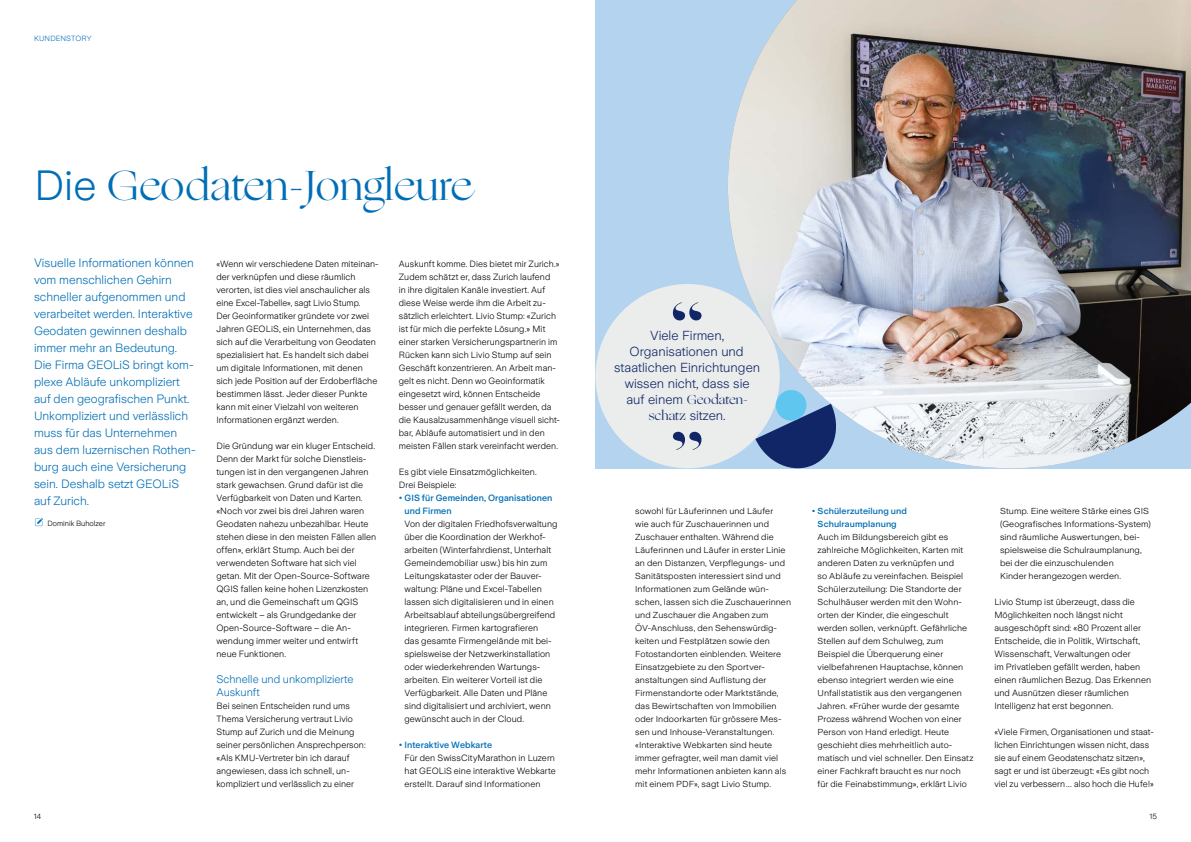
<style>
.page{position:relative;width:1191px;height:842px;background:#fff}
.page>*{position:absolute;margin:0;border:0;box-sizing:border-box;transform-origin:0 0}
.t1{font:42px "Ogg";color:#006eb6}
.t2{font:300 13px/16px "Zurich Sans";color:#112666;text-align:center}
.t3{font:13px "Ogg";letter-spacing:-.01em;color:#112666}
.t4{font:300 12px/17px "Zurich Sans";color:#006eb6}
.t5{font:300 11px/13px "Zurich Sans";color:#006eb6}
.t6{font:300 9px/13px "Zurich Sans";letter-spacing:.01em;color:#000}
.t7{font:500 9px/13px "Zurich Sans";letter-spacing:.01em;color:#006eb6}
.t8{font:300 8.6px/13px "Zurich Sans";letter-spacing:.01em;color:#000;scale:1.04 1}
.t9{font:500 8.6px/13px "Zurich Sans";letter-spacing:.01em;color:#006eb6;text-align:center;scale:1.04 1}
.t10{font:300 7.5px "Zurich Sans";color:#000}
.t11{font:300 7.5px "Zurich Sans";letter-spacing:.015em;color:#006eb6}
.s1{font-family:"Zurich Sans";font-weight:300}
.s2{font-family:"Ogg";font-weight:400}
</style>
<div class="page">
<div style="left:595px;top:0;width:596px;height:468px;background:#b3d3ee"></div>
<svg style="left:35px;top:518px;width:8px;height:8px"></svg>
<img style="left:728px;top:0;width:463px;height:468px">
<div style="left:595px;top:284px;width:185px;height:184px;background:#eaedec;border-radius:50%"></div>
<svg style="left:673px;top:302px;width:28px;height:18px"></svg>
<svg style="left:673px;top:432px;width:28px;height:18px"></svg>
<svg style="left:755px;top:404px;width:87px;height:65px"></svg>
<div style="left:776px;top:390px;width:30px;height:31px;background:#5fc6f0;border-radius:50%"></div>
<p class="t11" style="left:34px;top:34px;width:59px">KUNDENSTORY</p>
<h1 class="t1" style="left:34px;top:158px;width:441px"><span class="s1">Die</span> Geodaten-Jongleure</h1>
<p class="t4" style="left:34px;top:254px;width:163px">Visuelle Informationen können vom menschlichen Gehirn schneller aufgenommen und verarbeitet werden. Interaktive<br>Geodaten gewinnen deshalb immer mehr an Bedeutung.<br>Die Firma GEOLiS bringt kom&shy;plexe Abläufe unkompliziert auf den geografischen Punkt.<br>Unkompliziert und verlässlich muss für das Unternehmen aus dem luzernischen Rothen&shy;burg auch eine Versicherung sein. Deshalb setzt GEOLiS auf Zurich.</p>
<p class="t10" style="left:47px;top:520px;width:59px">Dominik Buholzer</p>
<p class="t6" style="left:216px;top:257px;width:163px">«Wenn wir verschiedene Daten miteinan&shy;der verknüpfen und diese räumlich verorten, ist dies viel anschaulicher als eine Excel-Tabelle», sagt Livio Stump.<br>Der Geoinformatiker gründete vor zwei Jahren GEOLiS, ein Unternehmen, das sich auf die Verarbeitung von Geodaten spezialisiert hat. Es handelt sich dabei um digitale Informationen, mit denen sich jede Position auf der Erdoberfläche bestimmen lässt. Jeder dieser Punkte kann mit einer Vielzahl von weiteren Informationen ergänzt werden.</p>
<p class="t6" style="left:216px;top:439px;width:161px">Die Gründung war ein kluger Entscheid.<br>Denn der Markt für solche Dienstleis&shy;tungen ist in den vergangenen Jahren stark gewachsen. Grund dafür ist die Verfügbarkeit von Daten und Karten. «Noch vor zwei bis drei Jahren waren Geodaten nahezu unbezahlbar. Heute stehen diese in den meisten Fällen allen offen», erklärt Stump. Auch bei der verwendeten Software hat sich viel getan. Mit der Open-Source-Software QGIS fallen keine hohen Lizenzkosten an, und die Gemeinschaft um QGIS entwickelt – als Grundgedanke der Open-Source-Software – die An&shy;wendung immer weiter und entwirft neue Funktionen.</p>
<p class="t5" style="left:216px;top:673px;width:138px">Schnelle und unkomplizierte<br>Auskunft</p>
<p class="t6" style="left:216px;top:699px;width:151px">Bei seinen Entscheiden rund ums Thema Versicherung vertraut Livio Stump auf Zurich und die Meinung seiner persönlichen Ansprechperson: «Als KMU-Vertreter bin ich darauf angewiesen, dass ich schnell, un&shy;kompliziert und verlässlich zu einer</p>
<p class="t6" style="left:399px;top:257px;width:163px">Auskunft komme. Dies bietet mir Zurich.» Zudem schätzt er, dass Zurich laufend<br>in ihre digitalen Kanäle investiert. Auf diese Weise werde ihm die Arbeit zu&shy;sätzlich erleichtert. Livio Stump: «Zurich ist für mich die perfekte Lösung.» Mit einer starken Versicherungspartnerin im Rücken kann sich Livio Stump auf sein Geschäft konzentrieren. An Arbeit man&shy;gelt es nicht. Denn wo Geoinformatik eingesetzt wird, können Entscheide besser und genauer gefällt werden, da die Kausalzusammenhänge visuell sicht&shy;bar, Abläufe automatisiert und in den meisten Fällen stark vereinfacht werden.</p>
<p class="t6" style="left:399px;top:465px;width:139px">Es gibt viele Einsatzmöglichkeiten.<br>Drei Beispiele:</p>
<p class="t7" style="left:404px;top:491px;width:149px;text-indent:-6px">• GIS für Gemeinden, Organisationen und Firmen</p>
<p class="t6" style="left:404px;top:517px;width:155px">Von der digitalen Friedhofsverwaltung über die Koordination der Werkhof&shy;arbeiten (Winterfahrdienst, Unterhalt Gemeindemobiliar usw.) bis hin zum Leitungskataster oder der Bauver&shy;waltung: Pläne und Excel-Tabellen lassen sich digitalisieren und in einen Arbeitsablauf abteilungsübergreifend integrieren. Firmen kartografieren<br>das gesamte Firmengelände mit bei&shy;spielsweise der Netzwerkinstallation oder wiederkehrenden Wartungs&shy;arbeiten. Ein weiterer Vorteil ist die Verfügbarkeit. Alle Daten und Pläne sind digitalisiert und archiviert, wenn gewünscht auch in der Cloud.</p>
<p class="t7" style="left:399px;top:738px;width:95px">• Interaktive Webkarte</p>
<p class="t6" style="left:404px;top:751px;width:153px">Für den SwissCityMarathon in Luzern hat GEOLiS eine interaktive Webkarte</p>
<p class="t8" style="left:404px;top:777px;width:132px">erstellt. Darauf sind Informationen</p>
<h2 class="t2" style="left:614px;top:328px;width:147px">Viele Firmen,<br>Organisationen und staatlichen Einrichtungen wissen nicht, dass sie</h2>
<h2 class="t3" style="left:626px;top:391px;width:123px"><span class="s1">auf einem</span> Geodaten-</h2>
<h2 class="t2" style="left:648px;top:408px;width:78px"><span class="s2">schatz</span> sitzen.</h2>
<p class="t8" style="left:635px;top:504px;width:151px">sowohl für Läuferinnen und Läufer<br>wie auch für Zuschauerinnen und Zuschauer enthalten. Während die Läuferinnen und Läufer in erster Linie an den Distanzen, Verpflegungs- und Sanitätsposten interessiert sind und Informationen zum Gelände wün&shy;schen, lassen sich die Zuschauerinnen und Zuschauer die Angaben zum ÖV-Anschluss, den Sehenswürdig&shy;keiten und Festplätzen sowie den Fotostandorten einblenden. Weitere Einsatzgebiete zu den Sportver&shy;anstaltungen sind Auflistung der Firmenstandorte oder Marktstände, das Bewirtschaften von Immobilien oder Indoorkarten für grössere Mes&shy;sen und Inhouse-Veranstaltungen. «Interaktive Webkarten sind heute immer gefragter, weil man damit viel mehr Informationen anbieten kann als mit einem PDF», sagt Livio Stump.</p>
<p class="t9" style="left:812px;top:504px;width:93px">• Schülerzuteilung und<br>Schulraumplanung</p>
<p class="t8" style="left:817px;top:530px;width:151px">Auch im Bildungsbereich gibt es zahlreiche Möglichkeiten, Karten mit anderen Daten zu verknüpfen und<br>so Abläufe zu vereinfachen. Beispiel Schülerzuteilung: Die Standorte der Schulhäuser werden mit den Wohn&shy;orten der Kinder, die eingeschult werden sollen, verknüpft. Gefährliche Stellen auf dem Schulweg, zum Beispiel die Überquerung einer vielbefahrenen Hauptachse, können ebenso integriert werden wie eine Unfallstatistik aus den vergangenen Jahren. «Früher wurde der gesamte Prozess während Wochen von einer Person von Hand erledigt. Heute geschieht dies mehrheitlich auto&shy;matisch und viel schneller. Den Einsatz einer Fachkraft braucht es nur noch für die Feinabstimmung», erklärt Livio</p>
<p class="t8" style="left:1000px;top:504px;width:146px">Stump. Eine weitere Stärke eines GIS (Geografisches Informations-System) sind räumliche Auswertungen, bei&shy;spielsweise die Schulraumplanung, bei der die einzuschulenden<br>Kinder herangezogen werden.</p>
<p class="t6" style="left:994px;top:595px;width:158px">Livio Stump ist überzeugt, dass die Möglichkeiten noch längst nicht ausgeschöpft sind: «80 Prozent aller Entscheide, die in Politik, Wirtschaft, Wissenschaft, Verwaltungen oder<br>im Privatleben gefällt werden, haben einen räumlichen Bezug. Das Erkennen und Ausnützen dieser räumlichen Intelligenz hat erst begonnen.</p>
<p class="t6" style="left:994px;top:725px;width:161px">«Viele Firmen, Organisationen und staat&shy;lichen Einrichtungen wissen nicht, dass sie auf einem Geodatenschatz sitzen», sagt er und ist überzeugt: «Es gibt noch viel zu verbessern ... also hoch die Hufe!»</p>
<p class="t10" style="left:34px;top:813px;width:8px">14</p>
<p class="t10" style="left:1149px;top:813px;width:9px">15</p>
</div>
